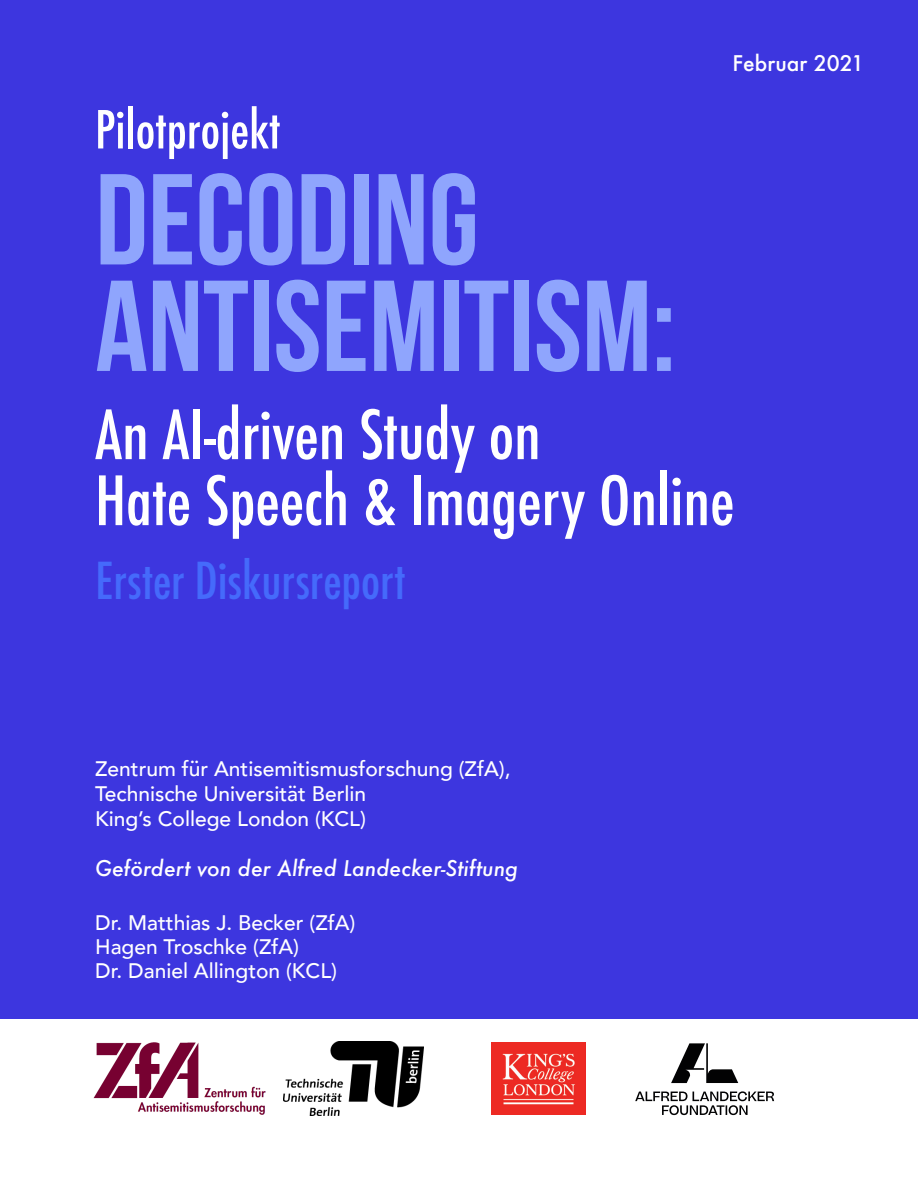
<style>
.page{position:relative;width:918px;height:1188px;background:#fff}
.page>*{position:absolute;margin:0;border:0;box-sizing:border-box;transform-origin:0 0}
.t1{font:129px "Bebas Neue";color:#8fa5fd}
.t2{font:500 condensed 66px "Futura";color:#fff}
.t3{font:500 condensed 51px "Futura";color:#fff}
.t4{font:500 condensed 49.5px "Futura";color:#456afb}
.t5{font:500 21px "Avenir";color:#fff}
.t6{font:italic 500 21px "Futura";color:#fff}
.t7{font:500 21px "Futura";color:#fff}
</style>
<div class="page">
<div style="left:0;top:0;width:918px;height:1019px;background:#3d36df"></div>
<img style="left:492px;top:1043px;width:94px;height:71px">
<img style="left:93px;top:1042px;width:173px;height:73px">
<img style="left:283px;top:1042px;width:140px;height:73px">
<svg style="left:635px;top:1091px;width:139px;height:24px"></svg>
<svg style="left:671px;top:1043px;width:67px;height:40px"></svg>
<p class="t3" style="left:95px;top:97px;width:187px">Pilotprojekt</p>
<p class="t1" style="left:95px;top:149px;width:385px">DECODING</p>
<p class="t1" style="left:95px;top:256px;width:582px">ANTISEMITISM:</p>
<p class="t7" style="left:733px;top:49px;width:133px">Februar 2021</p>
<p class="t2" style="left:95px;top:392px;width:447px">An AI-driven Study on</p>
<p class="t2" style="left:95px;top:458px;width:641px">Hate Speech &amp; Imagery Online</p>
<p class="t4" style="left:95px;top:549px;width:312px">Erster Diskursreport</p>
<p class="t5" style="left:95px;top:750px;width:417px">Zentrum für Antisemitismusforschung (ZfA),</p>
<p class="t5" style="left:95px;top:775px;width:273px">Technische Universität Berlin</p>
<p class="t5" style="left:95px;top:800px;width:272px">King’s College London (KCL)</p>
<p class="t6" style="left:95px;top:854px;width:424px">Gefördert von der Alfred Landecker-Stiftung</p>
<p class="t5" style="left:95px;top:904px;width:262px">Dr. Matthias J. Becker (ZfA)</p>
<p class="t5" style="left:95px;top:928px;width:205px">Hagen Troschke (ZfA)</p>
<p class="t5" style="left:95px;top:952px;width:243px">Dr. Daniel Allington (KCL)</p>
</div>
